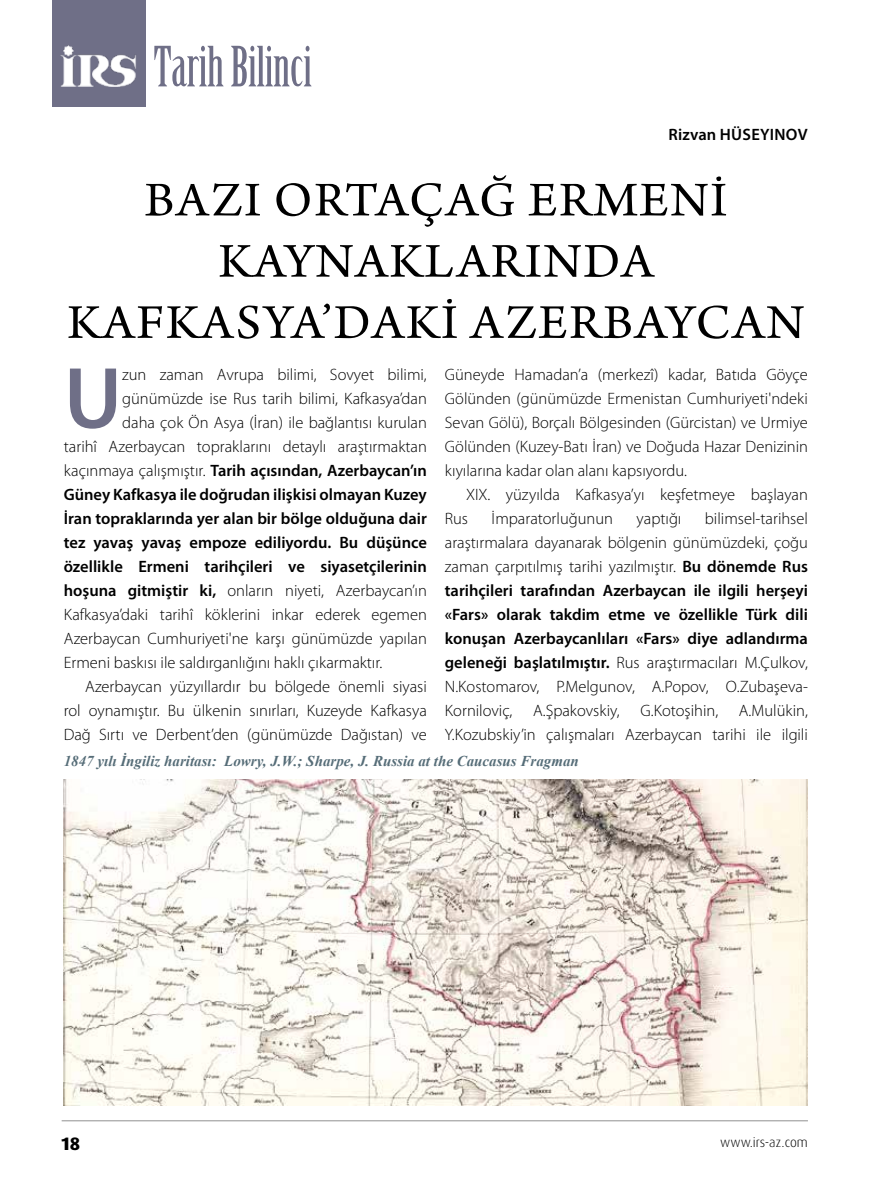
<style>
.page{position:relative;width:893px;height:1191px;background:#fff}
.page>*{position:absolute;margin:0;border:0;box-sizing:border-box;transform-origin:0 0}
.t1{font:600 87.75px "Myriad Pro";color:#6f6f87}
.t2{font:54.15px "Birch Std";color:#6f6f87}
.t3{font:51px "Arno Pro";letter-spacing:.03em;color:#000}
.t4{font:800 18px "Dax Pro";color:#000}
.t5{font:300 16.5px/24px "Myriad Pro";color:#000;text-align:justify}
.t6{font:600 16.5px "Myriad Pro";color:#000}
.t7{font:italic 700 15px "Times New Roman";color:#566d78}
.t8{font:300 13.5px "Dax Pro";color:#000}
.s1{font-weight:300}
.s2{font-weight:600}
</style>
<div class="page">
<hr style="left:62px;top:1120px;width:746px;height:1px;background:#909090">
<div style="left:52px;top:0;width:94px;height:106px;background:#6f6f87"></div>
<img style="left:60px;top:45px;width:76px;height:41px">
<img style="left:64px;top:780px;width:744px;height:326px">
<h2 class="t2" style="left:154px;top:36px;width:160px">Tarih Bilinci</h2>
<p class="t6" style="left:669px;top:124px;width:141px">Rizvan Hüseyi nov</p>
<h3 class="t3" style="left:145px;top:171px;width:584px">BAZI ORTAÇAĞ ERMENİ</h3>
<h3 class="t3" style="left:218px;top:232px;width:437px">KAYNAKLARINDA</h3>
<h3 class="t3" style="left:67px;top:293px;width:437px">KAFKASYA’DAKİ AZE</h3>
<h3 class="t3" style="left:569px;top:293px;width:237px">RBAYCAN</h3>
<h1 class="t1" style="left:64px;top:342px;width:60px">U</h1>
<p class="t5" style="left:122px;top:362px;width:306px">zun zaman Avrupa bilimi, Sovyet bilimi,</p>
<p class="t5" style="left:122px;top:386px;width:306px">günümüzde ise Rus tarih bilimi, Kafkasya’dan</p>
<p class="t5" style="left:122px;top:410px;width:306px">daha çok Ön Asya (İran) ile bağlantısı kurulan</p>
<p class="t5" style="left:64px;top:434px;width:365px">tarihî Azerbaycan topraklarını detaylı araştırmaktan</p>
<p class="t6" style="left:64px;top:460px;width:365px"><span class="s1">kaçınmaya çalışmıştır.</span> Tarih açısından, Azerbaycan’ın</p>
<p class="t6" style="left:64px;top:484px;width:365px">Güney Kafkasya ile doğrudan ilişkisi olmayan Kuzey</p>
<p class="t6" style="left:64px;top:508px;width:365px">İran topraklarında yer alan bir bölge olduğuna dair</p>
<p class="t6" style="left:64px;top:532px;width:365px">tez yavaş yavaş empoze ediliyordu. Bu düşünce</p>
<p class="t6" style="left:64px;top:556px;width:365px">özellikle Ermeni tarihçileri ve siyasetçilerinin</p>
<p class="t5" style="left:64px;top:578px;width:365px"><span class="s2">hoşuna gitmiştir ki,</span> onların niyeti, Azerbaycan’ın</p>
<p class="t5" style="left:64px;top:602px;width:365px">Kafkasya’daki tarihî köklerini inkar ederek egemen</p>
<p class="t5" style="left:64px;top:626px;width:365px">Azerbaycan Cumhuriyeti'ne karşı günümüzde yapılan</p>
<p class="t5" style="left:64px;top:650px;width:320px">Ermeni baskısı ile saldırganlığını haklı çıkarmaktır.</p>
<p class="t5" style="left:85px;top:674px;width:343px">Azerbaycan yüzyıllardır bu bölgede önemli siyasi</p>
<p class="t5" style="left:64px;top:698px;width:365px">rol oynamıştır. Bu ülkenin sınırları, Kuzeyde Kafkasya</p>
<p class="t5" style="left:64px;top:722px;width:365px">Dağ Sırtı ve Derbent’den (günümüzde Dağıstan) ve</p>
<p class="t5" style="left:445px;top:362px;width:365px">Güneyde Hamadan’a (merkezî) kadar, Batıda Göyçe Gölünden (günümüzde Ermenistan Cumhuriyeti'ndeki Sevan Gölü), Borçalı Bölgesinden (Gürcistan) ve Urmiye Gölünden (Kuzey-Batı İran) ve Doğuda Hazar Denizinin kıyılarına kadar olan alanı kapsıyordu.</p>
<p class="t5" style="left:445px;top:482px;width:365px;text-indent:21px">XIX. yüzyılda Kafkasya’yı keşfetmeye başlayan<br>Rus</p>
<p class="t5" style="left:492px;top:506px;width:123px">İmparatorluğunun</p>
<p class="t5" style="left:637px;top:506px;width:46px">yaptığı</p>
<p class="t5" style="left:445px;top:506px;width:365px;text-indent:260px">bilimsel-tarihsel araştırmalara dayanarak bölgenin günümüzdeki, çoğu zaman çarpıtılmış tarihi yazılmıştır. <span class="s2">Bu dönemde Rus tarihçileri tarafından Azerbaycan ile ilgili herşeyi «Fars» olarak takdim etme ve özellikle Türk dili konuşan Azerbaycanlıları «Fars» diye adlandırma geleneği başlatılmıştır.</span> Rus araştırmacıları М.Çulkov, N .Kostomarov, P.Melgunov, А.Popov, О.Zubaşeva-Korniloviç,</p>
<p class="t5" style="left:445px;top:699px;width:365px;text-align:right">А.Mulükin,<br>Y.Kozubskiy’in çalışmaları Azerbaycan tarihi ile ilgili</p>
<p class="t5" style="left:533px;top:699px;width:88px">А.Şpakovskiy,</p>
<p class="t5" style="left:640px;top:699px;width:79px">G.Kotoşihin,</p>
<p class="t7" style="left:64px;top:750px;width:517px">1847 yılı İngiliz haritası: Lowry, J.W.; Sharpe, J. Russia at the Caucasus Fragman</p>
<p class="t4" style="left:62px;top:1131px;width:20px">18</p>
<p class="t8" style="left:720px;top:1133px;width:89px">www.irs-az.com</p>
</div>
